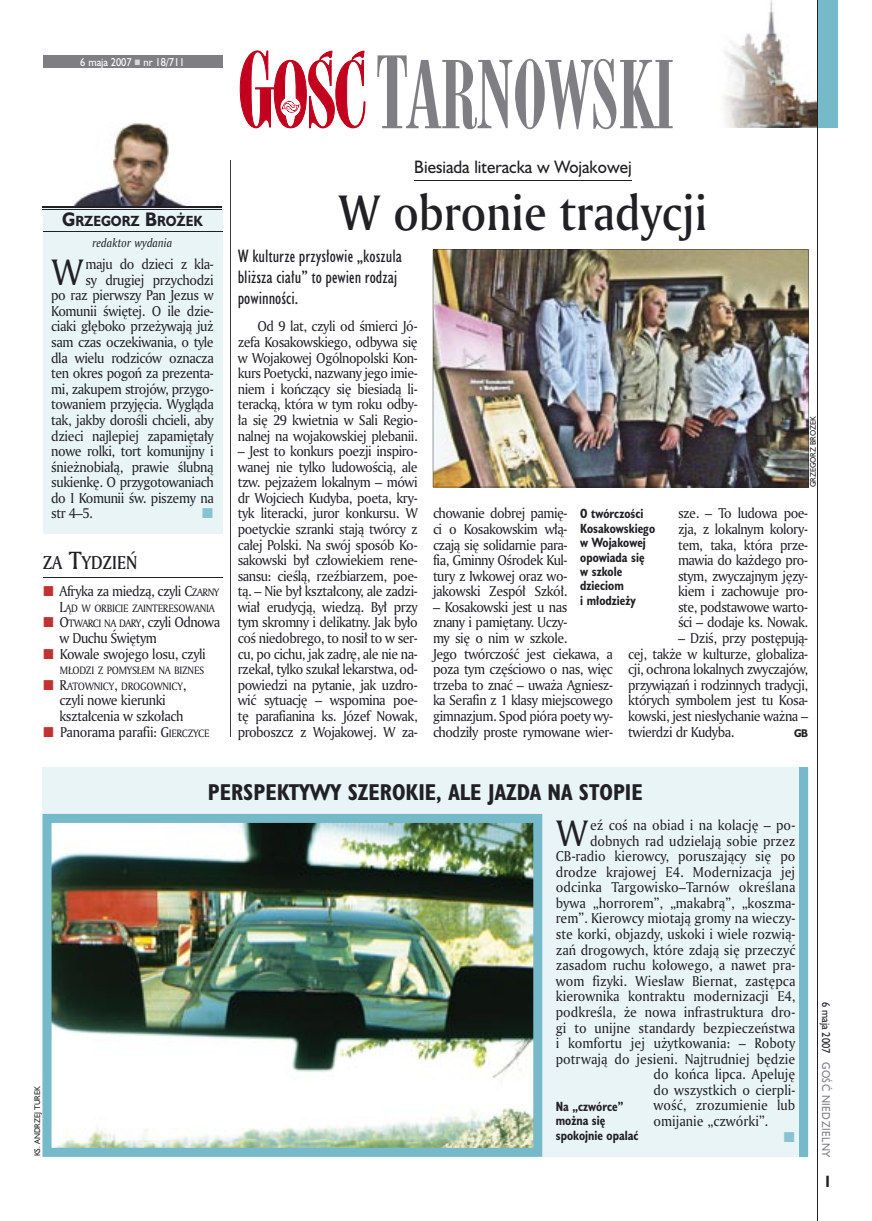
<style>
.page{position:relative;width:872px;height:1221px;background:#fff}
.page>*{position:absolute;margin:0;border:0;box-sizing:border-box;transform-origin:0 0}
.t1{font:90px "Modern 735 PL";color:#7f7e83;scale:.9 1}
.t2{font:48px "Amerigo Md PL";color:#212125;scale:.9 1}
.t3{font:35.55px "Amerigo PL";color:#212125;scale:.94 1}
.t4{font:700 21px "Humanst 521 Cn PL";color:#212125}
.t5{font:18px "Amerigo Md PL";color:#212125;scale:.9 1}
.t6{font:16.5px/21px "Humanst 521 Cn PL";color:#212125}
.t7{font:16.5px "Humanst 521 PL";color:#212125;scale:.94 1}
.t8{font:700 15px "Humanst 521 Cn PL";color:#212125;scale:.94 1}
.t9{font:13.8px/15.6px "Amerigo PL";letter-spacing:-.03em;color:#212125;text-align:justify;scale:.94 1}
.t10{font:13.8px "Amerigo PL";color:#212125;scale:.94 1}
.t11{font:13.8px "Amerigo PL";letter-spacing:.01em;color:#212125;scale:.94 1}
.t12{font:13.8px "Amerigo PL";letter-spacing:.005em;color:#212125;scale:.94 1}
.t13{font:700 13.5px "Humanst 521 PL";color:#212125;scale:.9 1}
.t14{font:700 12.3px/14.4px "Humanst 521 Cn PL";color:#212125;scale:.94 1}
.t15{font:italic 11.7px "Amerigo PL";color:#212125;scale:.94 1}
.t16{font:10.5px "Humanst 521 PL";color:#fff;scale:.9 1}
.t17{font:10.5px "Humanst 521 PL";letter-spacing:.05em;color:#7f7e83;scale:.9 1}
.t18{font:10.5px "Humanst 521 PL";color:#212125;scale:.9 1}
.t19{font:10.35px/15.6px "Amerigo PL";letter-spacing:-.025em;color:#212125;scale:.94 1}
.t20{font:700 10.35px "Humanst 521 PL";color:#212125;scale:.9 1}
.t21{font:7.5px "Humanst 521 PL";color:#212125;scale:.94 1}
.s1{font-size:18px}
.s2{font-size:24px}
.s3{font-size:10.35px}
.s4{font-size:13.8px}
.s5{font-size:96px}
</style>
<div class="page">
<div style="left:43px;top:207px;width:179px;height:327px;background:#e9f4f6"></div>
<img style="left:723px;top:0;width:94px;height:127px">
<svg style="left:240px;top:50px;width:125px;height:78px"></svg>
<div style="left:43px;top:55px;width:179px;height:13px;background:#7f7e83"></div>
<div style="left:818px;top:0;width:19px;height:127px;background:#76baca"></div>
<hr style="left:817px;top:0;width:1px;height:1220px;background:#212125">
<div style="left:43px;top:767px;width:765px;height:389px;background:#e9f4f6"></div>
<img style="left:43px;top:814px;width:499px;height:342px">
<div style="left:799px;top:767px;width:9px;height:389px;background:#76baca"></div>
<img style="left:74px;top:122px;width:116px;height:85px">
<hr style="left:43px;top:207px;width:179px;height:1px;background:#212125">
<hr style="left:43px;top:209px;width:179px;height:1px;background:#212125">
<hr style="left:43px;top:231px;width:179px;height:1px;background:#212125">
<hr style="left:414px;top:180px;width:217px;height:1px;background:#212125">
<hr style="left:43px;top:577px;width:179px;height:1px;background:#212125">
<img style="left:433px;top:249px;width:375px;height:238px">
<hr style="left:230px;top:160px;width:1px;height:576px;background:#3b3a3d">
<p class="t16" style="left:80px;top:55px;width:117px">6 maja 2007 nr 18/711</p>
<p class="t13" style="left:62px;top:212px;width:157px"><span class="s1">G</span>RZEGORZ <span class="s1">B</span>ROŻEK</p>
<p class="t15" style="left:93px;top:235px;width:86px">redaktor wydania</p>
<h3 class="t3" style="left:51px;top:248px;width:35px">W</h3>
<p class="t9" style="left:85px;top:256px;width:138px">maju do dzieci z kla-</p>
<p class="t9" style="left:85px;top:271px;width:138px">sy drugiej przychodzi</p>
<p class="t9" style="left:51px;top:287px;width:174px">po raz pierwszy Pan Jezus w</p>
<p class="t9" style="left:51px;top:303px;width:174px">Komunii świętej. O ile dzie-</p>
<p class="t9" style="left:51px;top:318px;width:174px">ciaki głęboko przeżywają już</p>
<p class="t9" style="left:51px;top:334px;width:174px">sam czas oczekiwania, o tyle</p>
<p class="t9" style="left:51px;top:349px;width:174px">dla wielu rodziców oznacza</p>
<p class="t9" style="left:51px;top:365px;width:174px">ten okres pogoń za prezenta-</p>
<p class="t9" style="left:51px;top:380px;width:174px">mi, zakupem strojów, przygo-</p>
<p class="t9" style="left:51px;top:396px;width:174px">towaniem przyjęcia. Wygląda</p>
<p class="t9" style="left:51px;top:412px;width:174px">tak, jakby dorośli chcieli, aby</p>
<p class="t9" style="left:51px;top:427px;width:174px">dzieci najlepiej zapamiętały</p>
<p class="t9" style="left:51px;top:443px;width:174px">nowe rolki, tort komunijny i</p>
<p class="t9" style="left:51px;top:458px;width:174px">śnieżnobiałą, prawie ślubną</p>
<p class="t9" style="left:51px;top:474px;width:174px">sukienkę. O przygotowaniach</p>
<p class="t9" style="left:51px;top:489px;width:174px">do I Komunii św. piszemy na</p>
<p class="t9" style="left:51px;top:505px;width:46px">str 4–5.</p>
<h3 class="t5" style="left:43px;top:550px;width:107px">ZA <span class="s2">T</span>YDZIEŃ</h3>
<p class="t9" style="left:60px;top:583px;width:172px">Afryka za miedzą, czyli C<span class="s3">ZARNY</span></p>
<p class="t19" style="left:60px;top:600px;width:166px"><span class="s4">L</span>ĄD W ORBICIE ZAINTERESOWANIA</p>
<p class="t9" style="left:60px;top:614px;width:172px;text-align:left">O<span class="s3">TWARCI NA DARY</span>, czyli Odnowa w Duchu Świętym<br>Kowale swojego losu, czyli</p>
<p class="t19" style="left:60px;top:662px;width:155px">MŁODZI Z POMYSŁEM NA BIZNES<br><span class="s4">R</span>ATOWNICY<span class="s4">,</span> DROGOWNICY<span class="s4">,</span></p>
<p class="t9" style="left:60px;top:692px;width:161px;text-align:left">czyli nowe kierunki kształcenia w szkołach<br>Panorama parafii: G<span class="s3">IERCZYCE</span></p>
<h1 class="t1" style="left:376px;top:40px;width:333px"><span class="s5">T</span>ARNOWSKI</h1>
<p class="t7" style="left:414px;top:156px;width:233px">Biesiada literacka w Wojakowej</p>
<h2 class="t2" style="left:338px;top:180px;width:411px">W obronie tradycji</h2>
<p class="t6" style="left:238px;top:245px;width:166px">W kulturze przysłowie „koszula bliższa ciału” to pewien rodzaj powinności.</p>
<p class="t9" style="left:238px;top:318px;width:193px;text-indent:20px">Od 9 lat, czyli od śmierci Jó&shy;zefa Kosakowskiego, odbywa się w Wojakowej Ogólnopolski Kon&shy;kurs Poetycki, nazwany jego imie&shy;niem i kończący się biesiadą li&shy;teracką, która w tym roku odby&shy;ła się 29 kwietnia w Sali Regio&shy;nalnej na wojakowskiej plebanii.</p>
<p class="t9" style="left:238px;top:443px;width:193px">– Jest to konkurs poezji inspiro&shy;wanej nie tylko ludowością, ale tzw. pejzażem lokalnym – mówi dr Wojciech Kudyba, poeta, kry&shy;tyk literacki, juror konkursu. W poetyckie szranki stają twórcy z całej Polski. Na swój sposób Ko&shy;sakowski był człowiekiem rene&shy;sansu: cieślą, rzeźbiarzem, poe&shy;tą. – Nie był kształcony, ale zadzi&shy;wiał erudycją, wiedzą. Był przy tym skromny i delikatny. Jak było coś niedobrego, to nosił to w ser&shy;cu, po cichu, jak zadrę, ale nie na&shy;rzekał, tylko szukał lekarstwa, od&shy;powiedzi na pytanie, jak uzdro&shy;wić sytuację – wspomina poe&shy;tę parafianina ks. Józef Nowak, proboszcz z Wojakowej. W za-</p>
<p class="t21" style="left:808px;top:487px;width:77px;rotate:-90deg">GRZEGORZ BROŻEK</p>
<p class="t9" style="left:433px;top:505px;width:144px">chowanie dobrej pamię&shy;ci o Kosakowskim włą&shy;czają się solidarnie para&shy;fia, Gminny Ośrodek Kul&shy;tury z Iwkowej oraz wo&shy;jakowski Zespół Szkół.</p>
<p class="t9" style="left:433px;top:598px;width:193px;text-align:left">– Kosakowski jest u nas<br>znany i pamiętany. Uczy-<br>my się o nim w szkole.<br>Jego twórczość jest ciekawa, a poza tym częściowo o nas, więc trzeba to znać – uważa Agniesz&shy;ka Serafin z 1 klasy miejscowego gimnazjum. Spod pióra poety wy&shy;chodziły proste rymowane wier-</p>
<p class="t9" style="left:678px;top:505px;width:140px">sze. – To ludowa poe&shy;zja, z lokalnym kolory&shy;tem, taka, która prze&shy;mawia do każdego pro&shy;stym, zwyczajnym języ&shy;kiem i zachowuje pro&shy;ste, podstawowe warto&shy;ści – dodaje ks. Nowak.</p>
<p class="t9" style="left:628px;top:630px;width:193px;text-indent:50px">– Dziś, przy postępują&shy;cej, także w kulturze, globaliza&shy;cji, ochrona lokalnych zwyczajów, przywiązań i rodzinnych tradycji, których symbolem jest tu Kosa&shy;kowski, jest niesłychanie ważna – twierdzi dr Kudyba.</p>
<p class="t14" style="left:580px;top:506px;width:81px">O twórczości<br>Kosakowskiego w Wojakowej opowiada się w szkole dzieciom<br>i młodzieży</p>
<p class="t20" style="left:794px;top:725px;width:17px">GB</p>
<p class="t21" style="left:32px;top:1156px;width:76px;rotate:-90deg">KS. ANDRZEJ TUREK</p>
<h3 class="t4" style="left:208px;top:777px;width:436px">PERSPEKTYWY SZEROKIE, ALE JAZDA NA STOPIE</h3>
<h3 class="t3" style="left:556px;top:809px;width:35px">W</h3>
<p class="t10" style="left:590px;top:815px;width:220px">eź coś na obiad i na kolację – po-</p>
<p class="t10" style="left:590px;top:831px;width:220px">dobnych rad udzielają sobie przez</p>
<p class="t10" style="left:556px;top:847px;width:256px">CB-radio kierowcy, poruszający się po</p>
<p class="t12" style="left:556px;top:862px;width:256px">drodze krajowej E4. Modernizacja jej</p>
<p class="t11" style="left:556px;top:878px;width:256px">odcinka Targowisko–Tarnów określana</p>
<p class="t10" style="left:556px;top:893px;width:256px">bywa „horrorem”, „makabrą”, „koszma-</p>
<p class="t10" style="left:556px;top:909px;width:256px">rem”. Kierowcy miotają gromy na wieczy-</p>
<p class="t10" style="left:556px;top:924px;width:256px">ste korki, objazdy, uskoki i wiele rozwią-</p>
<p class="t10" style="left:556px;top:940px;width:256px">zań drogowych, które zdają się przeczyć</p>
<p class="t10" style="left:556px;top:955px;width:256px">zasadom ruchu kołowego, a nawet pra-</p>
<p class="t10" style="left:556px;top:971px;width:256px">wom fizyki. Wiesław Biernat, zastępca</p>
<p class="t10" style="left:556px;top:987px;width:256px">kierownika kontraktu modernizacji E4,</p>
<p class="t10" style="left:556px;top:1002px;width:256px">podkreśla, że nowa infrastruktura dro-</p>
<p class="t10" style="left:556px;top:1018px;width:256px">gi to unijne standardy bezpieczeństwa</p>
<p class="t10" style="left:556px;top:1033px;width:256px">i komfortu jej użytkowania: – Roboty</p>
<p class="t10" style="left:556px;top:1049px;width:256px">potrwają do jesieni. Najtrudniej będzie</p>
<p class="t10" style="left:653px;top:1064px;width:152px">do końca lipca. Apeluję</p>
<p class="t10" style="left:653px;top:1080px;width:152px">do wszystkich o cierpli-</p>
<p class="t10" style="left:653px;top:1096px;width:152px">wość, zrozumienie lub</p>
<p class="t10" style="left:653px;top:1111px;width:123px">omijanie „czwórki”.</p>
<p class="t14" style="left:556px;top:1098px;width:89px">Na „czwórce” można się spokojnie opalać</p>
<p class="t18" style="left:833px;top:1001px;width:59px;rotate:90deg">6 maja 2007</p>
<p class="t17" style="left:833px;top:1061px;width:108px;rotate:90deg">GOŚĆ NIEDZIELNY</p>
<p class="t8" style="left:825px;top:1170px;width:6px">I</p>
</div>
